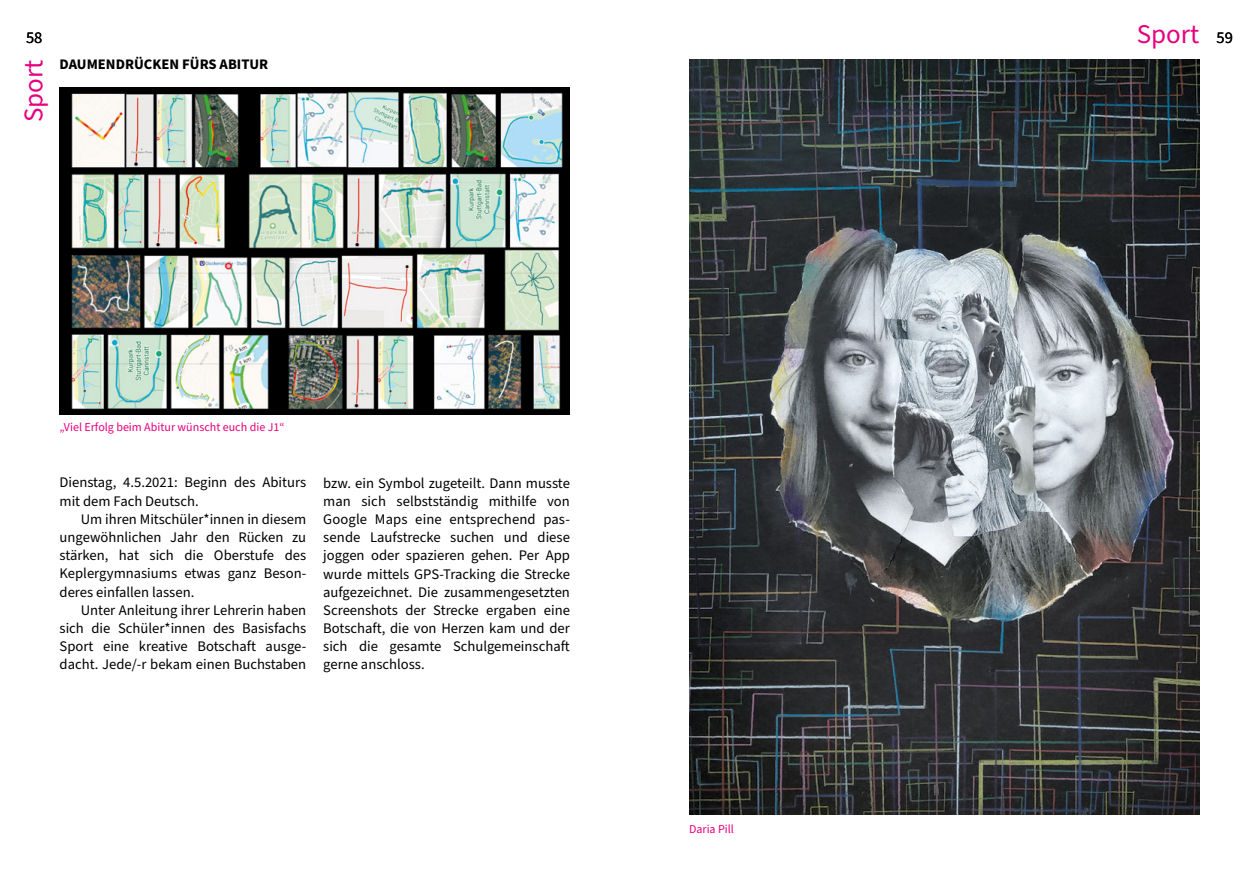
<style>
.page{position:relative;width:1259px;height:893px;background:#fff}
.page>*{position:absolute;margin:0;border:0;box-sizing:border-box;transform-origin:0 0}
.t1{font:27px "Source Sans Pro";color:#e6007d}
.t2{font:16.5px "Source Sans Pro";color:#000}
.t3{font:14.7px/18.1px "Source Sans Pro";color:#000;text-align:justify}
.t4{font:700 14.7px "Source Sans Pro";color:#000}
.t5{font:12px "Source Sans Pro";color:#e6007d}
.s1{font-size:16.5px;color:#000}
</style>
<div class="page">
<img style="left:60px;top:87px;width:510px;height:328px">
<img style="left:689px;top:60px;width:510px;height:755px">
<p class="t2" style="left:26px;top:26px;width:18px">58</p>
<h1 class="t1" style="left:1136px;top:16px;width:97px">Sport <span class="s1">59</span></h1>
<h1 class="t1" style="left:16px;top:122px;width:64px;rotate:-90deg">Sport</h1>
<p class="t4" style="left:60px;top:54px;width:210px">DAUMENDRÜCKEN FÜRS ABITUR</p>
<p class="t5" style="left:60px;top:419px;width:226px">„Viel Erfolg beim Abitur wünscht euch die J1“</p>
<p class="t3" style="left:60px;top:474px;width:248px">Dienstag, 4.5.2021: Beginn des Abiturs mit dem Fach Deutsch.</p>
<p class="t3" style="left:60px;top:510px;width:248px;text-indent:21px">Um ihren Mitschüler*innen in diesem ungewöhnlichen Jahr den Rücken zu stärken, hat sich die Oberstufe des Keplergymnasiums etwas ganz Beson&shy;deres einfallen lassen.</p>
<p class="t3" style="left:60px;top:601px;width:248px;text-indent:21px">Unter Anleitung ihrer Lehrerin haben sich die Schüler*innen des Basisfachs Sport eine kreative Botschaft ausge&shy;dacht. Jede/-r bekam einen Buchstaben</p>
<p class="t3" style="left:323px;top:474px;width:248px">bzw. ein Symbol zugeteilt. Dann musste man sich selbstständig mithilfe von Google Maps eine entsprechend pas&shy;sende Laufstrecke suchen und diese joggen oder spazieren gehen. Per App wurde mittels GPS-Tracking die Strecke aufgezeichnet. Die zusammengesetzten Screenshots der Strecke ergaben eine Botschaft, die von Herzen kam und der sich die gesamte Schulgemeinschaft gerne anschloss.</p>
<p class="t5" style="left:689px;top:821px;width:46px">Daria Pill</p>
</div>
